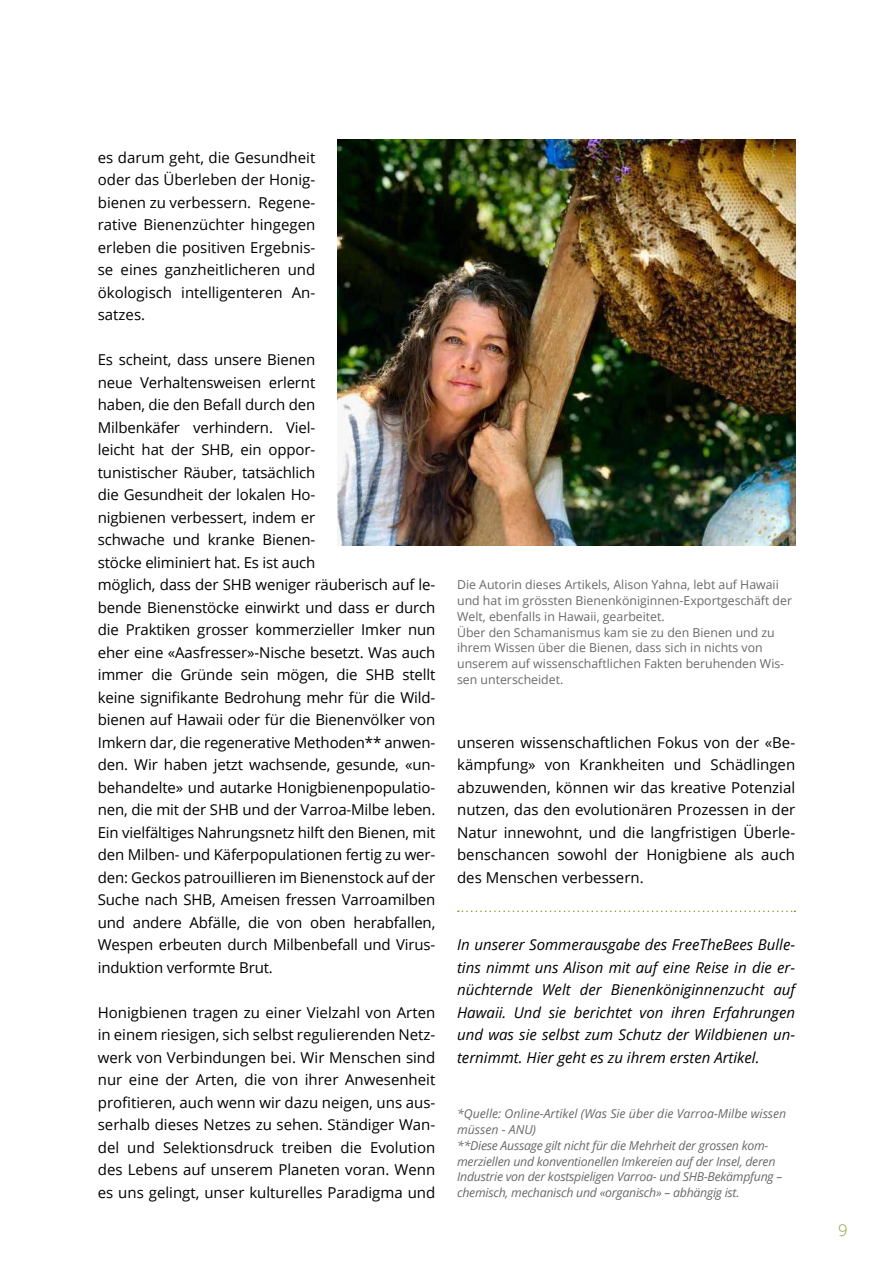
<style>
.page{position:relative;width:893px;height:1263px;background:#fff}
.page>*{position:absolute;margin:0;border:0;box-sizing:border-box;transform-origin:0 0}
.t1{font:16.5px "Museo Slab 100";color:#8d9730}
.t2{font:15px/22.5px "Open Sans";letter-spacing:-.01em;color:#000;text-align:justify}
.t3{font:italic 15px/22.5px "Open Sans";color:#000;text-align:justify}
.t4{font:12.3px/15.8px "Open Sans";color:#68696a}
.t5{font:italic 12.3px/15.8px "Open Sans";letter-spacing:-.02em;color:#68696a}
</style>
<div class="page">
<img style="left:337px;top:140px;width:458px;height:405px">
<svg style="left:458px;top:910px;width:337px;height:2px"></svg>
<p class="t2" style="left:98px;top:146px;width:219px">es darum geht, die Gesundheit oder das Überleben der Honig&shy;bienen zu verbessern. Regene&shy;rative Bienenzüchter hingegen erleben die positiven Ergebnis&shy;se eines ganzheitlicheren und ökologisch intelligenteren An&shy;satzes.</p>
<p class="t2" style="left:98px;top:348px;width:339px;text-align:left">Es scheint, dass unsere Bienen<br>neue Verhaltensweisen erlernt<br>haben, die den Befall durch den<br>Milbenkäfer verhindern. Viel-<br>leicht hat der SHB, ein oppor-<br>tunistischer Räuber, tatsächlich<br>die Gesundheit der lokalen Ho-<br>nigbienen verbessert, indem er<br>schwache und kranke Bienen-<br>stöcke eliminiert hat. Es ist auch<br>möglich, dass der SHB weniger räuberisch auf le&shy;bende Bienenstöcke einwirkt und dass er durch die Praktiken grosser kommerzieller Imker nun eher eine «Aasfresser»-Nische besetzt. Was auch immer die Gründe sein mögen, die SHB stellt keine signifikante Bedrohung mehr für die Wild&shy;bienen auf Hawaii oder für die Bienenvölker von Imkern dar, die regenerative Methoden** anwen&shy;den. Wir haben jetzt wachsende, gesunde, «un&shy;behandelte» und autarke Honigbienenpopulatio&shy;nen, die mit der SHB und der Varroa-Milbe leben.<br>Ein vielfältiges Nahrungsnetz hilft den Bienen, mit den Milben- und Käferpopulationen fertig zu wer&shy;den: Geckos patrouillieren im Bienenstock auf der Suche nach SHB, Ameisen fressen Varroamilben und andere Abfälle, die von oben herabfallen, Wespen erbeuten durch Milbenbefall und Virus&shy;induktion verformte Brut.</p>
<p class="t2" style="left:98px;top:1001px;width:339px">Honigbienen tragen zu einer Vielzahl von Arten in einem riesigen, sich selbst regulierenden Netz&shy;werk von Verbindungen bei. Wir Menschen sind nur eine der Arten, die von ihrer Anwesenheit profitieren, auch wenn wir dazu neigen, uns aus&shy;serhalb dieses Netzes zu sehen. Ständiger Wan&shy;del und Selektionsdruck treiben die Evolution des Lebens auf unserem Planeten voran. Wenn es uns gelingt, unser kulturelles Paradigma und</p>
<p class="t4" style="left:457px;top:577px;width:336px">Die Autorin dieses Artikels, Alison Yahna, lebt auf Hawaii und hat im grössten Bienenköniginnen-Exportgeschäft der Welt, ebenfalls in Hawaii, gearbeitet.<br>Über den Schamanismus kam sie zu den Bienen und zu ihrem Wissen über die Bienen, dass sich in nichts von unserem auf wissenschaftlichen Fakten beruhenden Wis&shy;sen unterscheidet.</p>
<p class="t2" style="left:457px;top:731px;width:340px">unseren wissenschaftlichen Fokus von der «Be&shy;kämpfung» von Krankheiten und Schädlingen abzuwenden, können wir das kreative Potenzial nutzen, das den evolutionären Prozessen in der Natur innewohnt, und die langfristigen Überle&shy;benschancen sowohl der Honigbiene als auch des Menschen verbessern.</p>
<p class="t3" style="left:457px;top:933px;width:340px">In unserer Sommerausgabe des FreeTheBees Bulle&shy;tins nimmt uns Alison mit auf eine Reise in die er&shy;nüchternde Welt der Bienenköniginnenzucht auf Hawaii. Und sie berichtet von ihren Erfahrungen und was sie selbst zum Schutz der Wildbienen un&shy;ternimmt. Hier geht es zu ihrem ersten Artikel.</p>
<p class="t5" style="left:457px;top:1106px;width:331px">*Quelle: Online-Artikel (Was Sie über die Varroa-Milbe wissen müssen - ANU)<br>**Diese Aussage gilt nicht für die Mehrheit der grossen kom&shy;merziellen und konventionellen Imkereien auf der Insel, deren Industrie von der kostspieligen Varroa- und SHB-Bekämpfung – chemisch, mechanisch und «organisch» – abhängig ist.</p>
<p class="t1" style="left:838px;top:1221px;width:11px">9</p>
</div>
